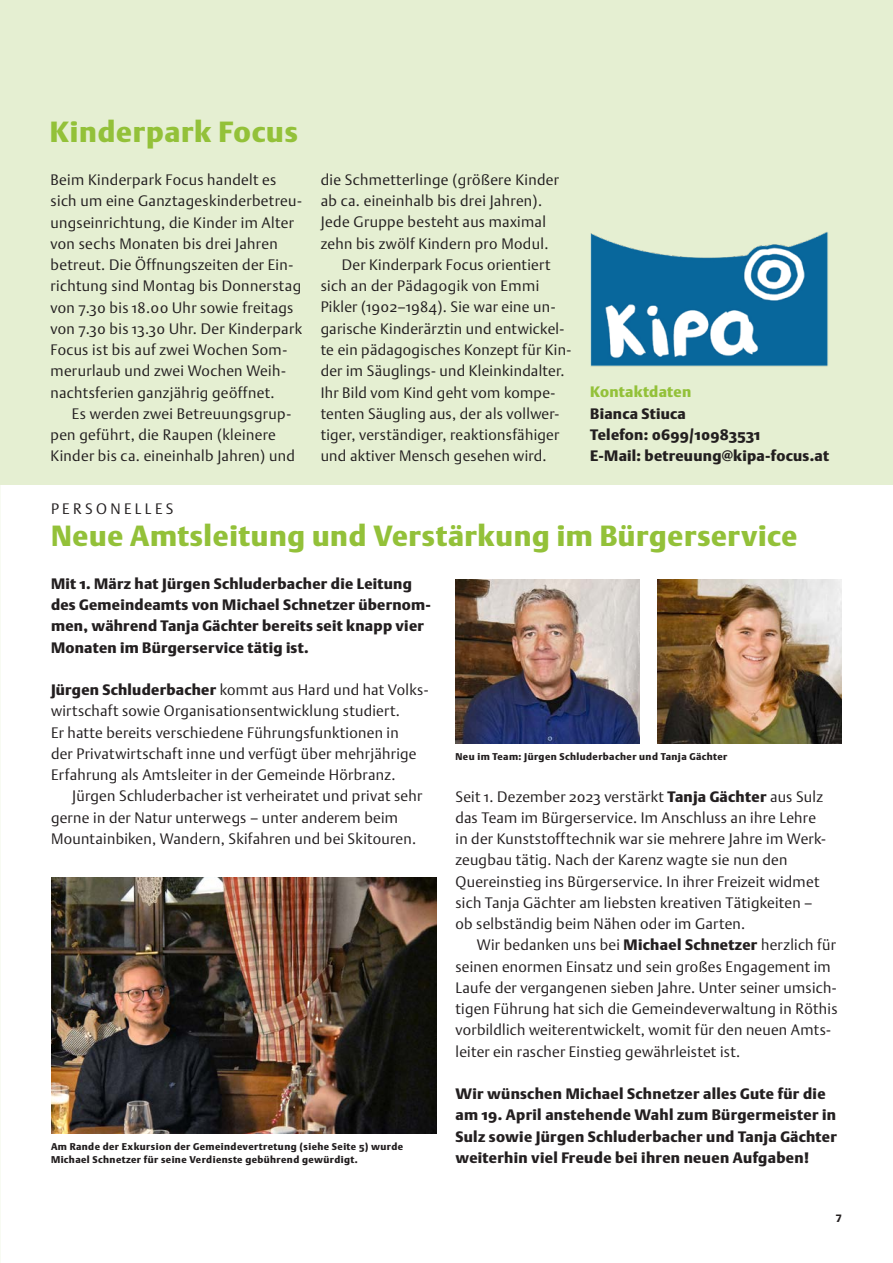
<style>
.page{position:relative;width:893px;height:1263px;background:#fff}
.page>*{position:absolute;margin:0;border:0;box-sizing:border-box;transform-origin:0 0}
.t1{font:900 28.8px "DTL Argo ST";letter-spacing:.02em;color:#93c139}
.t2{font:300 15px/21.3px "DTL Argo ST";letter-spacing:.02em;color:#231f20}
.t3{font:900 15px/21.3px "DTL Argo ST";letter-spacing:.02em;color:#231f20}
.t4{font:900 15px "DTL Argo ST";letter-spacing:.015em;color:#93c139}
.t5{font:300 15px "DTL Argo ST";letter-spacing:.225em;color:#231f20}
.t6{font:900 10.5px "DTL Argo ST";color:#231f20}
.t7{font:900 9.75px/12.8px "DTL Argo ST";letter-spacing:.04em;color:#231f20}
.s1{font-weight:900}
</style>
<div class="page">
<div style="left:0;top:0;width:893px;height:485px;background:#e5efd2"></div>
<img style="left:455px;top:579px;width:184px;height:164px">
<img style="left:590px;top:232px;width:238px;height:135px">
<img style="left:658px;top:579px;width:183px;height:164px">
<img style="left:51px;top:877px;width:386px;height:256px">
<h1 class="t1" style="left:50px;top:115px;width:250px">Kinderpark Focus</h1>
<p class="t2" style="left:51px;top:169px;width:253px">Beim Kinderpark Focus handelt es sich um eine Ganztageskinderbetreu&shy;ungseinrichtung, die Kinder im Alter von sechs Monaten bis drei Jahren betreut. Die Öffnungszeiten der Ein&shy;richtung sind Montag bis Donnerstag von 7.30 bis 18.00 Uhr sowie freitags von 7.30 bis 13.30 Uhr. Der Kinderpark Focus ist bis auf zwei Wochen Som&shy;merurlaub und zwei Wochen Weih&shy;nachtsferien ganzjährig geöffnet.</p>
<p class="t2" style="left:51px;top:403px;width:246px;text-indent:21px">Es werden zwei Betreuungsgrup&shy;pen geführt, die Raupen (kleinere<br>Kinder bis ca. eineinhalb Jahren) und</p>
<p class="t5" style="left:51px;top:500px;width:124px">PERSONELLES</p>
<p class="t2" style="left:321px;top:169px;width:240px">die Schmetterlinge (größere Kinder</p>
<p class="t2" style="left:321px;top:190px;width:223px">ab ca. eineinhalb bis drei Jahren).</p>
<p class="t2" style="left:321px;top:211px;width:227px">Jede Gruppe besteht aus maximal</p>
<p class="t2" style="left:321px;top:233px;width:229px">zehn bis zwölf Kindern pro Modul.</p>
<p class="t2" style="left:342px;top:254px;width:210px">Der Kinderpark Focus orientiert</p>
<p class="t2" style="left:321px;top:275px;width:220px">sich an der Pädagogik von Emmi</p>
<p class="t2" style="left:321px;top:296px;width:235px">Pikler (1902–1984). Sie war eine un-</p>
<p class="t2" style="left:321px;top:318px;width:245px">garische Kinderärztin und entwickel-</p>
<p class="t2" style="left:321px;top:339px;width:252px">te ein pädagogisches Konzept für Kin-</p>
<p class="t2" style="left:321px;top:360px;width:246px">der im Säuglings- und Kleinkindalter.</p>
<p class="t2" style="left:321px;top:381px;width:236px">Ihr Bild vom Kind geht vom kompe-</p>
<p class="t2" style="left:321px;top:403px;width:239px">tenten Säugling aus, der als vollwer-</p>
<p class="t2" style="left:321px;top:424px;width:240px">tiger, verständiger, reaktionsfähiger</p>
<p class="t2" style="left:321px;top:445px;width:228px">und aktiver Mensch gesehen wird.</p>
<p class="t4" style="left:590px;top:383px;width:102px">Kontaktdaten</p>
<p class="t3" style="left:590px;top:403px;width:240px">Bianca Stiuca<br>Telefon: 0699/10983531<br>E-Mail: betreuung@kipa-focus.at</p>
<h1 class="t1" style="left:51px;top:519px;width:748px">Neue Amtsleitung und Verstärkung im Bürgerservice</h1>
<p class="t3" style="left:51px;top:573px;width:381px">Mit 1. März hat Jürgen Schluderbacher die Leitung des Gemeindeamts von Michael Schnetzer übernom&shy;men, während Tanja Gächter bereits seit knapp vier Monaten im Bürgerservice tätig ist.</p>
<p class="t2" style="left:51px;top:679px;width:379px"><span class="s1">Jürgen Schluderbacher</span> kommt aus Hard und hat Volks&shy;wirtschaft sowie Organisationsentwicklung studiert.<br>Er hatte bereits verschiedene Führungsfunktionen in<br>der Privatwirtschaft inne und verfügt über mehrjährige Erfahrung als Amtsleiter in der Gemeinde Hörbranz.</p>
<p class="t2" style="left:51px;top:785px;width:373px;text-indent:21px">Jürgen Schluderbacher ist verheiratet und privat sehr gerne in der Natur unterwegs – unter anderem beim<br>Mountainbiken, Wandern, Skifahren und bei Skitouren.</p>
<p class="t7" style="left:51px;top:1140px;width:354px">Am Rande der Exkursion der Gemeindevertretung (siehe Seite 5) wurde<br>Michael Schnetzer für seine Verdienste gebührend gewürdigt.</p>
<p class="t7" style="left:455px;top:750px;width:273px">Neu im Team: Jürgen Schluderbacher und Tanja Gächter</p>
<p class="t2" style="left:455px;top:785px;width:372px">Seit 1. Dezember 2023 verstärkt <span class="s1">Tanja Gächter</span> aus Sulz das Team im Bürgerservice. Im Anschluss an ihre Lehre in der Kunststofftechnik war sie mehrere Jahre im Werk&shy;zeugbau tätig. Nach der Karenz wagte sie nun den Quereinstieg ins Bürgerservice. In ihrer Freizeit widmet sich Tanja Gächter am liebsten kreativen Tätigkeiten – ob selbständig beim Nähen oder im Garten.</p>
<p class="t2" style="left:455px;top:934px;width:384px;text-indent:21px">Wir bedanken uns bei <span class="s1">Michael Schnetzer</span> herzlich für seinen enormen Einsatz und sein großes Engagement im Laufe der vergangenen sieben Jahre. Unter seiner umsich&shy;tigen Führung hat sich die Gemeindeverwaltung in Röthis vorbildlich weiterentwickelt, womit für den neuen Amts&shy;leiter ein rascher Einstieg gewährleistet ist.</p>
<p class="t3" style="left:455px;top:1083px;width:383px">Wir wünschen Michael Schnetzer alles Gute für die am 19. April anstehende Wahl zum Bürgermeister in Sulz sowie Jürgen Schluderbacher und Tanja Gächter weiterhin viel Freude bei ihren neuen Aufgaben!</p>
<p class="t6" style="left:836px;top:1210px;width:7px">7</p>
</div>
